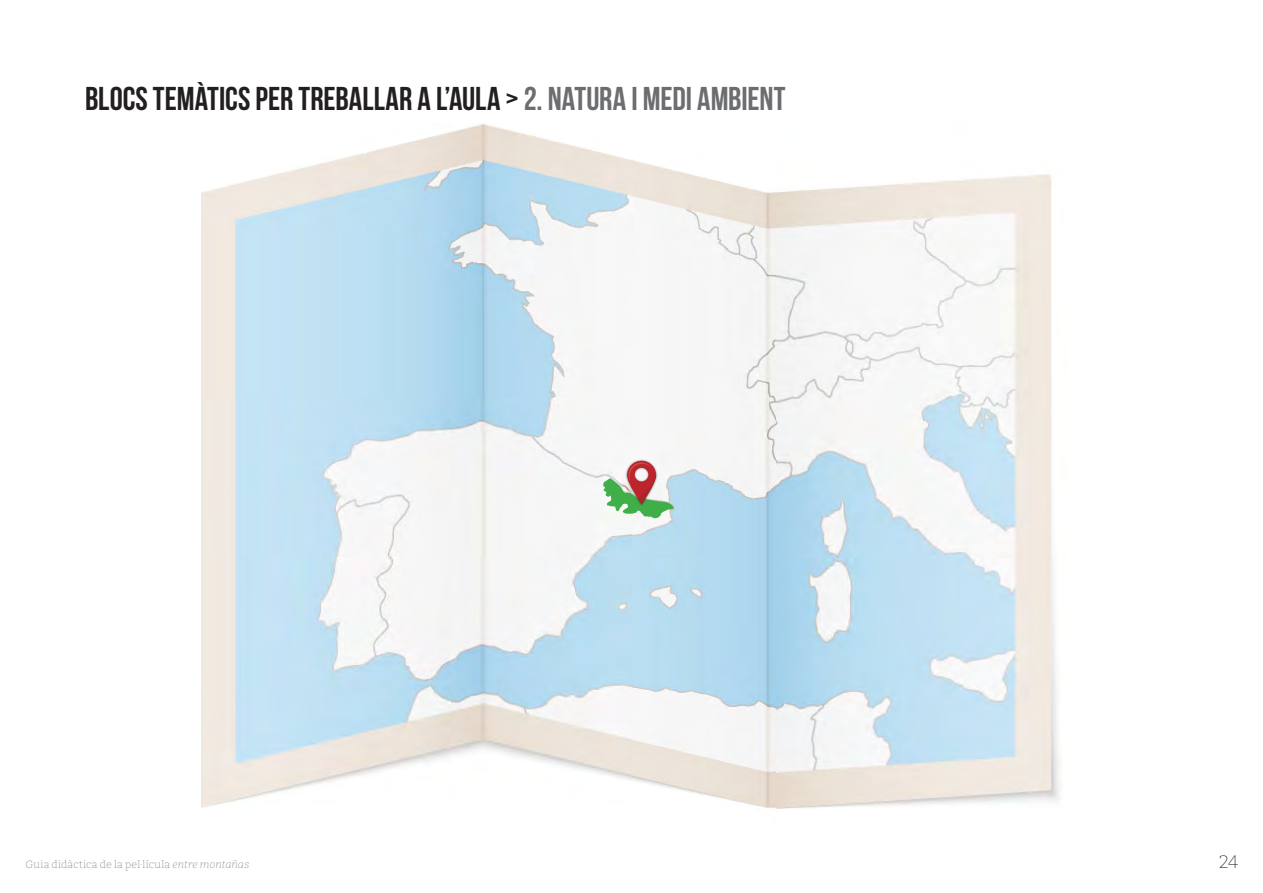
<style>
.page{position:relative;width:1263px;height:893px;background:#fff}
.page>*{position:absolute;margin:0;border:0;box-sizing:border-box;transform-origin:0 0}
.t1{font:700 33px "Bebas Neue";color:#231f20}
.t2{font:200 18px "Bitter";color:#231f20}
.t3{font:200 10.5px "Bitter";letter-spacing:.025em;color:#6c6d70}
.s1{color:#6c6d70}
.s2{font-style:italic}
</style>
<div class="page">
<img style="left:706px;top:178px;width:70px;height:630px">
<img style="left:201px;top:123px;width:505px;height:686px">
<img style="left:776px;top:174px;width:284px;height:635px">
<div style="left:625px;top:459px;width:33px;height:47px;background:#231f20;opacity:.58"></div>
<svg style="left:603px;top:461px;width:71px;height:57px"></svg>
<p class="t1" style="left:85px;top:80px;width:702px">BLOCS TEMÀTICS PER TREBALLAR A L’AULA &gt; <span class="s1">2. NATURA I MEDI AMBIENT</span></p>
<p class="t3" style="left:26px;top:857px;width:225px">Guia didàctica de la pel·lícula <span class="s2">entre montañas</span></p>
<p class="t2" style="left:1219px;top:850px;width:21px">24</p>
</div>
